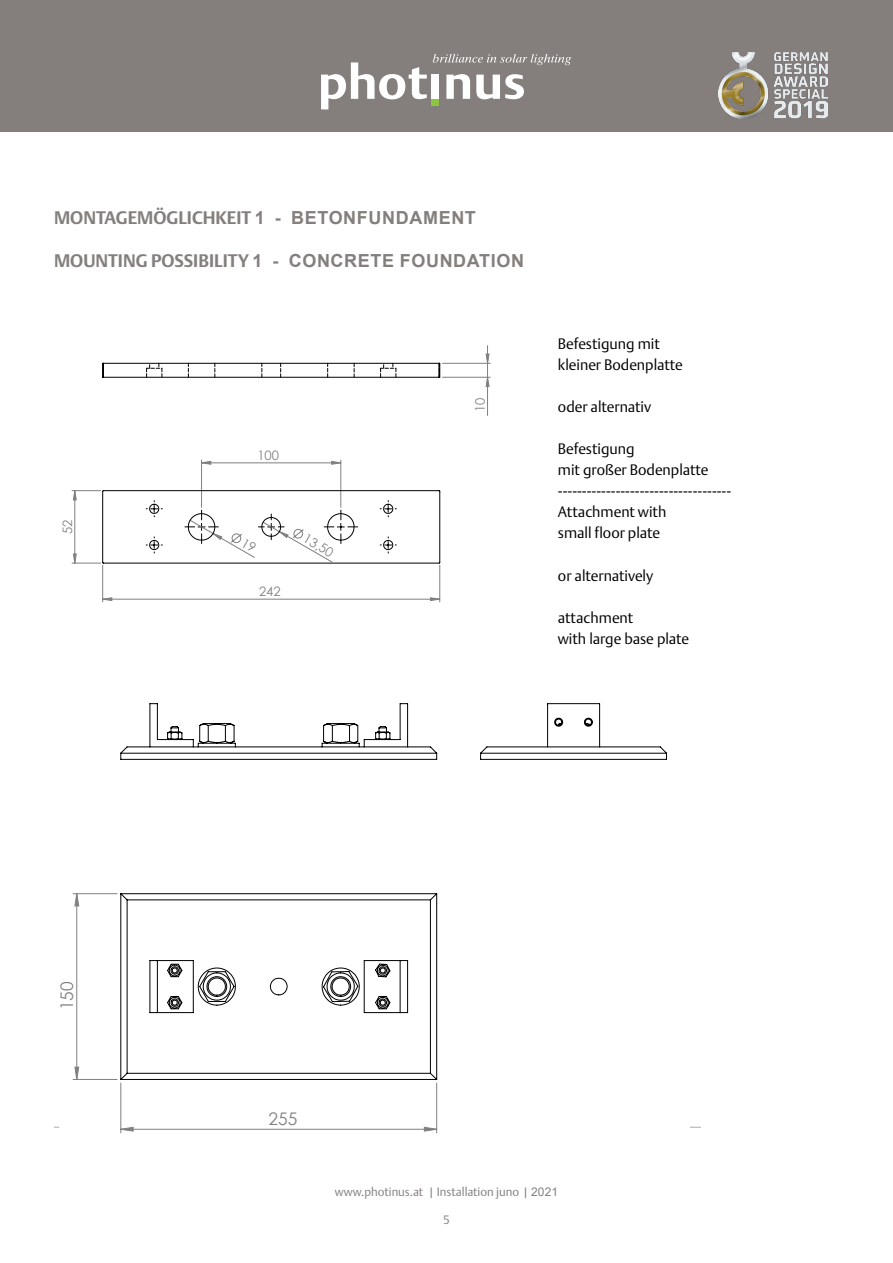
<style>
.page{position:relative;width:893px;height:1263px;background:#fff}
.page>*{position:absolute;margin:0;border:0;box-sizing:border-box;transform-origin:0 0}
.t1{font:700 18px "Arial";letter-spacing:.035em;color:#847f7d}
.t2{font:700 18px "DTL Argo ST";color:#847f7d}
.t3{font:17.4px "Century Gothic";color:#808080}
.t4{font:300 15px "DTL Argo T";color:#000}
.t5{font:14.7px "Century Gothic";color:#000}
.t6{font:13.05px "Century Gothic";color:#808080}
.t7{font:300 12px "DTL Argo T";color:#847f7d}
.s1{font-family:"Arial"}
.s2{font-family:"DTL Argo ST"}
.s3{font-family:"Arial";font-weight:400}
</style>
<div class="page">
<div style="left:0;top:0;width:893px;height:132px;background:#847f7d"></div>
<svg style="left:321px;top:62px;width:106px;height:47px"></svg>
<div style="left:431px;top:75px;width:8px;height:24px;background:#fff"></div>
<svg style="left:446px;top:74px;width:24px;height:25px"></svg>
<svg style="left:476px;top:74px;width:48px;height:25px"></svg>
<div style="left:431px;top:99px;width:8px;height:7px;background:#8bc63e"></div>
<svg style="left:433px;top:54px;width:138px;height:11px"></svg>
<img style="left:718px;top:53px;width:109px;height:66px">
<hr style="left:524px;top:339px;width:1px;height:276px;background:#c0c0c0">
<hr style="left:54px;top:1007px;width:457px;height:1px;background:#c0c0c0">
<hr style="left:54px;top:339px;width:1px;height:276px;background:#c0c0c0">
<hr style="left:54px;top:339px;width:457px;height:1px;background:#c0c0c0">
<hr style="left:538px;top:339px;width:1px;height:276px;background:#c0c0c0">
<hr style="left:54px;top:1021px;width:457px;height:1px;background:#c0c0c0">
<hr style="left:102px;top:565px;width:1px;height:37px;background:#808080">
<hr style="left:439px;top:565px;width:1px;height:37px;background:#808080">
<hr style="left:201px;top:460px;width:1px;height:47px;background:#808080">
<hr style="left:341px;top:460px;width:1px;height:47px;background:#808080">
<hr style="left:442px;top:377px;width:48px;height:1px;background:#808080">
<hr style="left:442px;top:363px;width:48px;height:1px;background:#808080">
<hr style="left:487px;top:377px;width:1px;height:38px;background:#808080">
<svg style="left:103px;top:461px;width:337px;height:139px"></svg>
<svg style="left:486px;top:346px;width:4px;height:41px"></svg>
<hr style="left:103px;top:377px;width:336px;height:1px;background:#000">
<hr style="left:103px;top:363px;width:336px;height:1px;background:#000">
<svg style="left:439px;top:363px;width:1px;height:15px"></svg>
<svg style="left:102px;top:363px;width:2px;height:15px"></svg>
<svg style="left:380px;top:363px;width:17px;height:14px"></svg>
<svg style="left:146px;top:363px;width:17px;height:14px"></svg>
<svg style="left:188px;top:364px;width:1px;height:13px"></svg>
<svg style="left:215px;top:363px;width:1px;height:14px"></svg>
<svg style="left:327px;top:364px;width:1px;height:13px"></svg>
<svg style="left:354px;top:363px;width:1px;height:14px"></svg>
<svg style="left:262px;top:363px;width:1px;height:14px"></svg>
<svg style="left:280px;top:364px;width:1px;height:13px"></svg>
<hr style="left:708px;top:677px;width:1px;height:469px;background:#c0c0c0">
<hr style="left:54px;top:677px;width:1px;height:469px;background:#c0c0c0">
<hr style="left:54px;top:677px;width:647px;height:1px;background:#c0c0c0">
<hr style="left:726px;top:677px;width:1px;height:469px;background:#c0c0c0">
<hr style="left:54px;top:1262px;width:647px;height:1px;background:#c0c0c0">
<hr style="left:436px;top:1083px;width:1px;height:50px;background:#808080">
<hr style="left:120px;top:1083px;width:1px;height:50px;background:#808080">
<hr style="left:73px;top:1079px;width:44px;height:1px;background:#808080">
<hr style="left:73px;top:893px;width:44px;height:1px;background:#808080">
<svg style="left:120px;top:1126px;width:317px;height:6px"></svg>
<svg style="left:74px;top:893px;width:6px;height:186px"></svg>
<svg style="left:120px;top:703px;width:318px;height:57px"></svg>
<svg style="left:119px;top:893px;width:319px;height:187px"></svg>
<svg style="left:480px;top:703px;width:187px;height:57px"></svg>
<svg style="left:72px;top:490px;width:369px;height:74px"></svg>
<p class="t2" style="left:54px;top:207px;width:423px">MONTAGEMÖGLICHKEIT <span class="s1">1 - BETONFUNDAMENT</span></p>
<p class="t1" style="left:54px;top:248px;width:472px"><span class="s2">MOUNTING POSSIBILITY</span> 1 - CONCRETE FOUNDATION</p>
<p class="t5" style="left:75px;top:218px;width:10px">4</p>
<p class="t5" style="left:201px;top:218px;width:10px">3</p>
<p class="t5" style="left:340px;top:218px;width:10px">2</p>
<p class="t5" style="left:465px;top:218px;width:10px">1</p>
<p class="t6" style="left:58px;top:534px;width:16px;rotate:-90deg">52</p>
<p class="t6" style="left:257px;top:446px;width:23px">100</p>
<p class="t6" style="left:259px;top:582px;width:23px">242</p>
<p class="t6" style="left:309px;top:529px;width:34px;rotate:30deg">13,50</p>
<p class="t6" style="left:471px;top:412px;width:16px;rotate:-90deg">10</p>
<p class="t4" style="left:558px;top:335px;width:104px">Befestigung mit</p>
<p class="t4" style="left:558px;top:356px;width:127px">kleiner Bodenplatte</p>
<p class="t4" style="left:558px;top:398px;width:95px">oder alternativ</p>
<p class="t4" style="left:558px;top:440px;width:78px">Befestigung</p>
<p class="t4" style="left:558px;top:461px;width:152px">mit großer Bodenplatte</p>
<p class="t4" style="left:558px;top:482px;width:175px">------------------------------------</p>
<p class="t4" style="left:558px;top:503px;width:110px">Attachment with</p>
<p class="t4" style="left:558px;top:524px;width:104px">small floor plate</p>
<p class="t4" style="left:558px;top:566px;width:97px">or alternatively</p>
<p class="t4" style="left:558px;top:608px;width:77px">attachment</p>
<p class="t4" style="left:558px;top:629px;width:133px">with large base plate</p>
<p class="t3" style="left:55px;top:1010px;width:30px;rotate:-90deg">150</p>
<p class="t3" style="left:269px;top:1107px;width:30px">255</p>
<p class="t7" style="left:335px;top:1184px;width:225px">www.photinus.at | Installation juno | <span class="s3">2021</span></p>
<p class="t7" style="left:443px;top:1212px;width:8px">5</p>
</div>
